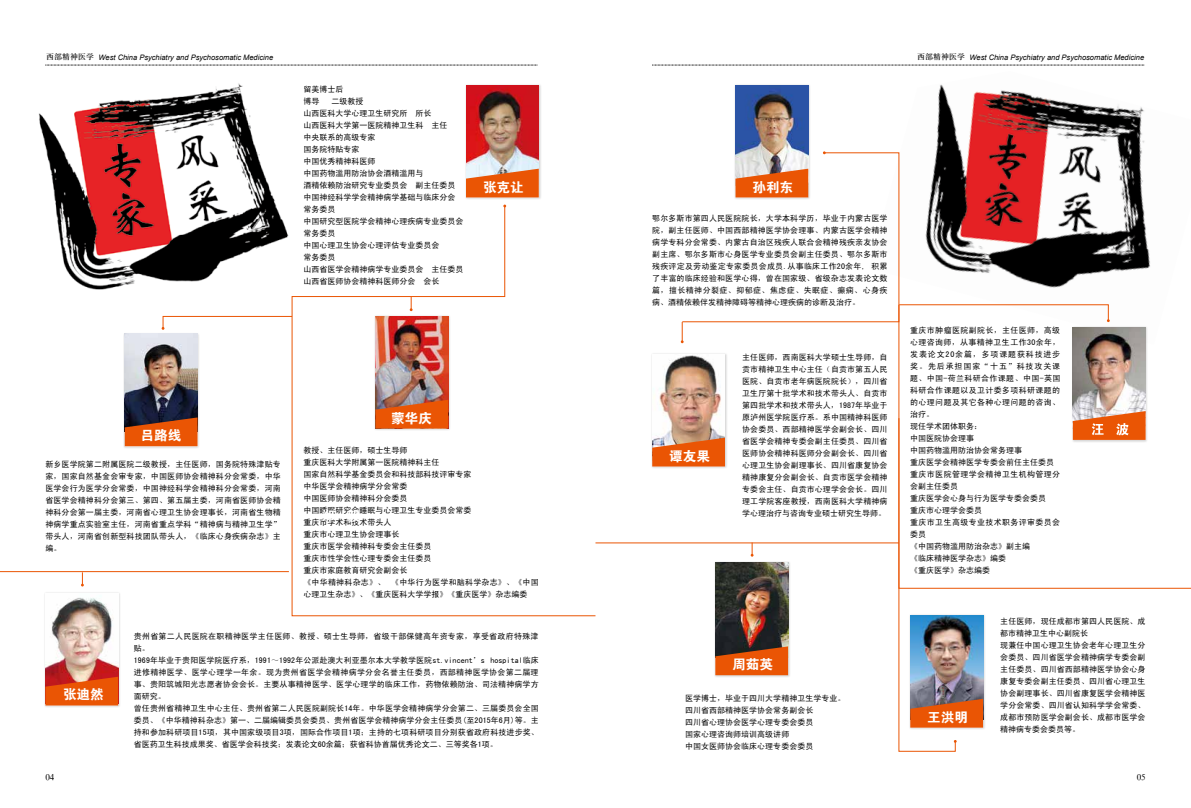
<style>
.page{position:relative;width:1191px;height:808px;background:#fff}
.page>*{position:absolute;margin:0;border:0;box-sizing:border-box;transform-origin:0 0}
.t1{font:13.5px "FZDHTJW GB1 0";color:#fff}
.t2{font:9px "H Ya 3 gj";color:#000}
.t3{font:8px/12px "Sim Hei";color:#000}
.t4{font:8px/12px "Sim Hei";letter-spacing:.04em;color:#000}
.t5{font:italic 7.5px "Arial";color:#000}
</style>
<div class="page">
<svg style="left:45px;top:65px;width:492px;height:1px"></svg>
<svg style="left:652px;top:65px;width:492px;height:1px"></svg>
<img style="left:39px;top:83px;width:250px;height:207px">
<img style="left:936px;top:84px;width:214px;height:188px">
<svg style="left:291px;top:205px;width:305px;height:411px"></svg>
<div style="left:123px;top:332px;width:77px;height:117px;background:#000;opacity:.17"></div>
<img style="left:125px;top:334px;width:72px;height:83px">
<svg style="left:125px;top:417px;width:72px;height:29px;background:#c1490c"></svg>
<div style="left:44px;top:591px;width:77px;height:117px;background:#000;opacity:.17"></div>
<img style="left:45px;top:593px;width:73px;height:84px">
<svg style="left:45px;top:677px;width:73px;height:28px;background:#e4500d"></svg>
<div style="left:374px;top:314px;width:77px;height:117px;background:#000;opacity:.17"></div>
<img style="left:375px;top:316px;width:73px;height:84px">
<svg style="left:375px;top:400px;width:73px;height:29px;background:#d95917"></svg>
<svg style="left:162px;top:316px;width:131px;height:14px"></svg>
<svg style="left:322px;top:510px;width:37px;height:12px"></svg>
<svg style="left:898px;top:319px;width:293px;height:270px"></svg>
<div style="left:464px;top:83px;width:77px;height:117px;background:#000;opacity:.17"></div>
<img style="left:466px;top:85px;width:73px;height:84px">
<svg style="left:466px;top:169px;width:73px;height:28px;background:#e76d2b"></svg>
<div style="left:733px;top:83px;width:78px;height:117px;background:#000;opacity:.17"></div>
<img style="left:735px;top:85px;width:73px;height:66px">
<svg style="left:681px;top:151px;width:428px;height:192px"></svg>
<div style="left:650px;top:352px;width:78px;height:117px;background:#000;opacity:.17"></div>
<img style="left:652px;top:354px;width:73px;height:84px">
<svg style="left:652px;top:438px;width:73px;height:28px;background:#e46621"></svg>
<div style="left:908px;top:613px;width:78px;height:117px;background:#000;opacity:.17"></div>
<svg style="left:898px;top:417px;width:85px;height:335px"></svg>
<div style="left:713px;top:561px;width:78px;height:117px;background:#000;opacity:.17"></div>
<img style="left:715px;top:563px;width:73px;height:83px">
<svg style="left:715px;top:646px;width:73px;height:29px;background:#c44c0a"></svg>
<svg style="left:410px;top:297px;width:2px;height:14px"></svg>
<svg style="left:750px;top:543px;width:3px;height:14px"></svg>
<svg style="left:0;top:571px;width:289px;height:22px"></svg>
<hr style="left:595px;top:542px;width:304px;height:1px;background:#ea5504">
<p class="t5" style="left:46px;top:52px;width:229px"><sup>西部精神医学</sup> West China Psychiatry and Psychosomatic Medicine</p>
<p class="t5" style="left:917px;top:52px;width:229px"><sup>西部精神医学</sup> West China Psychiatry and Psychosomatic Medicine</p>
<h1 class="t1" style="left:141px;top:428px;width:42px">吕路线</h1>
<p class="t3" style="left:45px;top:458px;width:237px;text-align:justify">新乡医学院第二附属医院二级教授，主任医师，国务院特殊津贴专家，国家自然基金会审专家，中国医师协会精神科分会常委，中华医学会行为医学分会常委，中国神经科学会精神科分会常委，河南省医学会精神科分会第三、第四、第五届主委，河南省医师协会精神科分会第一届主委，河南省心理卫生协会理事长，河南省生物精神病学重点实验室主任，河南省重点学科“精神病与精神卫生学”带头人，河南省创新型科技团队带头人，《临床心身疾病杂志》主编。</p>
<p class="t3" style="left:303px;top:83px;width:41px">留美博士后博导</p>
<p class="t3" style="left:303px;top:95px;width:161px;text-indent:28px">二级教授<br>山西医科大学心理卫生研究所 所长<br>山西医科大学第一医院精神卫生科 主任<br>中央联系的高级专家<br>国务院特贴专家<br>中国优秀精神科医师<br>中国药物滥用防治协会酒精滥用与<br>酒精依赖防治研究专业委员会 副主任委员中国神经科学学会精神病学基础与临床分会常务委员<br>中国研究型医院学会精神心理疾病专业委员会常务委员<br>中国心理卫生协会心理评估专业委员会<br>常务委员<br>山西省医学会精神病学专业委员会 主任委员山西省医师协会精神科医师分会 会长</p>
<h1 class="t1" style="left:483px;top:179px;width:42px">张克让</h1>
<h1 class="t1" style="left:752px;top:179px;width:42px">孙利东</h1>
<p class="t3" style="left:652px;top:212px;width:237px;text-align:justify">鄂尔多斯市第四人民医院院长，大学本科学历，毕业于内蒙古医学院，副主任医师、中国西部精神医学协会理事、内蒙古医学会精神病学专科分会常委、内蒙古自治区残疾人联合会精神残疾亲友协会副主席、鄂尔多斯市心身医学专业委员会副主任委员、鄂尔多斯市残疾评定及劳动鉴定专家委员会成员.从事临床工作20余年, 积累了丰富的临床经验和医学心得，曾在国家级、省级杂志发表论文数篇，擅长精神分裂症、抑郁症、焦虑症、失眠症、癫痫、心身疾病、酒精依赖伴发精神障碍等精神心理疾病的诊断及治疗。</p>
<h1 class="t1" style="left:391px;top:411px;width:42px">蒙华庆</h1>
<p class="t3" style="left:303px;top:444px;width:237px">教授、主任医师，硕士生导师<br>重庆医科大学附属第一医院精神科主任<br>国家自然科学基金委员会和科技部科技评审专家<br>中华医学会精神病学分会常委<br>中国医师协会精神科分会委员<br>中国睡眠研究会睡眠与心理卫生专业委员会常委<br>重庆市学术和技术带头人<br>重庆市心理卫生协会理事长<br>重庆市医学会精神科专委会主任委员<br>重庆市性学会性心理专委会主任委员<br>重庆市家庭教育研究会副会长<br>《中华精神科杂志》、 《中华行为医学和脑科学杂志》、《中国心理卫生杂志》、《重庆医科大学学报》《重庆医学》杂志编委</p>
<h1 class="t1" style="left:669px;top:448px;width:42px">谭友果</h1>
<p class="t3" style="left:742px;top:352px;width:147px;text-align:justify">主任医师，西南医科大学硕士生导师，自贡市精神卫生中心主任（自贡市第五人民医院、自贡市老年病医院院长），四川省卫生厅第十批学术和技术带头人、自贡市第四批学术和技术带头人，1987年毕业于原泸州医学院医疗系。系中国精神科医师协会委员、西部精神医学会副会长、四川省医学会精神专委会副主任委员、四川省医师协会精神科医师分会副会长、四川省心理卫生协会副理事长、四川省康复协会精神康复分会副会长、自贡市医学会精神专委会主任、自贡市心理学会会长。四川理工学院客座教授，西南医科大学精神病学心理治疗与咨询专业硕士研究生导师。</p>
<h1 class="t1" style="left:63px;top:687px;width:42px">张迪然</h1>
<p class="t3" style="left:134px;top:630px;width:406px">贵州省第二人民医院在职精神医学主任医师、教授、硕士生导师，省级干部保健高年资专家，享受省政府特殊津贴。<br>1969年毕业于贵阳医学院医疗系，1991～1992年公派赴澳大利亚墨尔本大学教学医院st.vincent’s hospital临床进修精神医学、医学心理学一年余。现为贵州省医学会精神病学分会名誉主任委员，西部精神医学协会第二届理事、贵阳筑城阳光志愿者协会会长。主要从事精神医学、医学心理学的临床工作，药物依赖防治、司法精神病学方面研究。<br>曾任贵州省精神卫生中心主任、贵州省第二人民医院副院长14年。中华医学会精神病学分会第二、三届委员会全国委员、《中华精神科杂志》第一、二届编辑委员会委员、贵州省医学会精神病学分会主任委员(至2015年6月)等。主持和参加科研项目15项，其中国家级项目3项，国际合作项目1项；主持的七项科研项目分别获省政府科技进步奖、省医药卫生科技成果奖、省医学会科技奖；发表论文60余篇；获省科协首届优秀论文二、三等奖各1项。</p>
<h1 class="t1" style="left:732px;top:657px;width:42px">周茹英</h1>
<p class="t3" style="left:685px;top:692px;width:161px">医学博士，毕业于四川大学精神卫生学专业。四川省西部精神医学协会常务副会长<br>四川省心理协会医学心理专委会委员<br>国家心理咨询师培训高级讲师<br>中国女医师协会临床心理专委会委员</p>
<p class="t4" style="left:910px;top:324px;width:152px">重庆市肿瘤医院副院长，主任医师，高级心理咨询师，从事精神卫生工作30余年，发表论文20余篇，多项课题获科技进步奖。先后承担国家“十五”科技攻关课题、中国-荷兰科研合作课题、中国-英国科研合作课题以及卫计委多项科研课题的的心理问题及其它各种心理问题的咨询、治疗。<br>现任学术团体职务：<br>中国医院协会理事<br>中国药物滥用防治协会常务理事<br>重庆医学会精神医学专委会前任主任委员重庆市医院管理学会精神卫生机构管理分会副主任委员<br>重庆医学会心身与行为医学专委会委员<br>重庆市心理学会委员<br>重庆市卫生高级专业技术职务评审委员会委员<br>《中国药物滥用防治杂志》副主编<br>《临床精神医学杂志》编委<br>《重庆医学》杂志编委</p>
<h1 class="t1" style="left:927px;top:710px;width:42px">王洪明</h1>
<p class="t3" style="left:1000px;top:615px;width:147px">主任医师，现任成都市第四人民医院、成都市精神卫生中心副院长<br>现兼任中国心理卫生协会老年心理卫生分会委员、四川省医学会精神病学专委会副主任委员、四川省西部精神医学协会心身康复专委会副主任委员、四川省心理卫生协会副理事长、四川省康复医学会精神医学分会常委、四川省认知科学学会常委、成都市预防医学会副会长、成都市医学会精神病专委会委员等。</p>
<p class="t2" style="left:45px;top:773px;width:10px">04</p>
<p class="t2" style="left:1136px;top:773px;width:10px">05</p>
</div>
